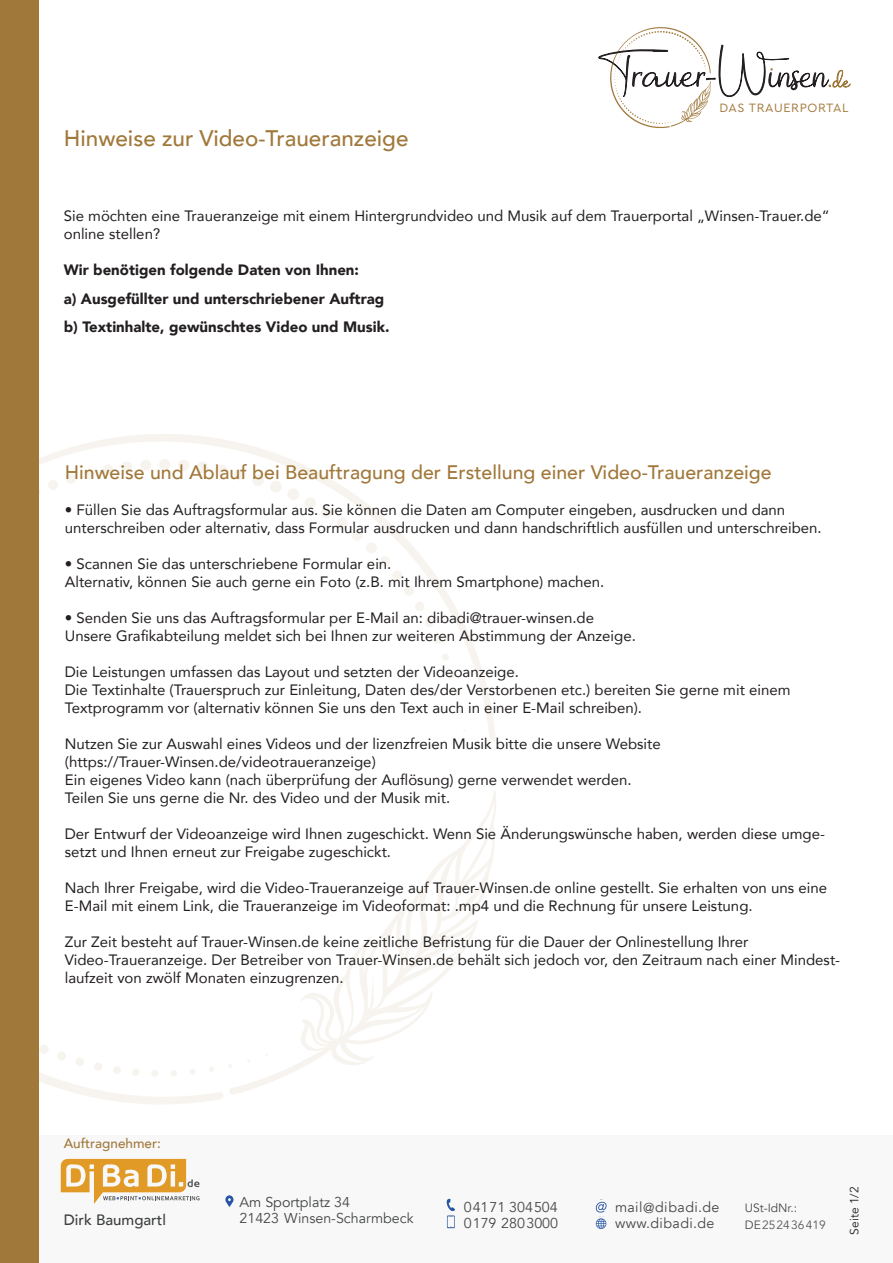
<style>
.page{position:relative;width:893px;height:1263px;background:#fff}
.page>*{position:absolute;margin:0;border:0;box-sizing:border-box;transform-origin:0 0}
.t1{font:500 22.5px "Avenir";color:#a0783a}
.t2{font:500 19.5px "Avenir";color:#a0783a}
.t3{font:15px/18px "Avenir";color:#231f20}
.t4{font:900 15px "Avenir";color:#231f20}
.t5{font:500 15px "Avenir";color:#3d3f40}
.t6{font:14.25px "Avenir";color:#454749}
.t7{font:14.25px "Avenir";letter-spacing:.02em;color:#454749}
.t8{font:500 13.5px "Avenir";color:#a0783a}
.t9{font:12.6px "Cera Basic";letter-spacing:.05em;color:#a3793d}
.t10{font:12px "Avenir";color:#57585a}
.t11{font:12px "Avenir";color:#454749}
.t12{font:12px "Avenir";color:#231f20}
.s1{color:#3d3f40}
.s2{color:#454749}
</style>
<div class="page">
<div style="left:18px;top:1135px;width:875px;height:128px;background:#f8f8f8"></div>
<svg style="left:38px;top:433px;width:457px;height:672px"></svg>
<svg style="left:209px;top:1067px;width:5px;height:5px"></svg>
<svg style="left:190px;top:1069px;width:6px;height:6px"></svg>
<svg style="left:171px;top:1070px;width:6px;height:6px"></svg>
<div style="left:151px;top:1070px;width:7px;height:7px;background:#f7f4ef;border-radius:50%"></div>
<div style="left:132px;top:1068px;width:8px;height:8px;background:#f7f4ef;border-radius:50%"></div>
<div style="left:113px;top:1066px;width:8px;height:8px;background:#f7f4ef;border-radius:50%"></div>
<div style="left:94px;top:1062px;width:8px;height:9px;background:#f7f4ef;border-radius:50%"></div>
<div style="left:75px;top:1057px;width:9px;height:9px;background:#f7f4ef;border-radius:50%"></div>
<div style="left:57px;top:1052px;width:9px;height:9px;background:#f7f4ef;border-radius:50%"></div>
<div style="left:39px;top:1045px;width:10px;height:9px;background:#f7f4ef;border-radius:50%"></div>
<div style="left:31px;top:488px;width:9px;height:9px;background:#a0793e;border-radius:50%"></div>
<div style="left:48px;top:480px;width:10px;height:10px;background:#f7f4ef;border-radius:50%"></div>
<div style="left:66px;top:474px;width:10px;height:10px;background:#f7f4ef;border-radius:50%"></div>
<div style="left:84px;top:468px;width:11px;height:11px;background:#f7f4ef;border-radius:50%"></div>
<div style="left:103px;top:464px;width:10px;height:11px;background:#f7f4ef;border-radius:50%"></div>
<div style="left:121px;top:461px;width:11px;height:11px;background:#f7f4ef;border-radius:50%"></div>
<div style="left:140px;top:460px;width:11px;height:11px;background:#f7f4ef;border-radius:50%"></div>
<div style="left:159px;top:459px;width:11px;height:11px;background:#f7f4ef;border-radius:50%"></div>
<div style="left:178px;top:460px;width:11px;height:11px;background:#f7f4ef;border-radius:50%"></div>
<div style="left:197px;top:461px;width:11px;height:12px;background:#f7f4ef;border-radius:50%"></div>
<div style="left:215px;top:464px;width:12px;height:12px;background:#f7f4ef;border-radius:50%"></div>
<div style="left:234px;top:469px;width:12px;height:12px;background:#f7f4ef;border-radius:50%"></div>
<div style="left:252px;top:474px;width:12px;height:12px;background:#f7f4ef;border-radius:50%"></div>
<div style="left:270px;top:481px;width:12px;height:12px;background:#f7f4ef;border-radius:50%"></div>
<div style="left:287px;top:488px;width:12px;height:12px;background:#f7f4ef;border-radius:50%"></div>
<div style="left:304px;top:497px;width:12px;height:12px;background:#f7f4ef;border-radius:50%"></div>
<div style="left:321px;top:507px;width:11px;height:11px;background:#f7f4ef;border-radius:50%"></div>
<div style="left:337px;top:518px;width:11px;height:11px;background:#f7f4ef;border-radius:50%"></div>
<div style="left:352px;top:530px;width:11px;height:11px;background:#f7f4ef;border-radius:50%"></div>
<div style="left:366px;top:542px;width:11px;height:11px;background:#f7f4ef;border-radius:50%"></div>
<div style="left:380px;top:556px;width:10px;height:10px;background:#f7f4ef;border-radius:50%"></div>
<div style="left:392px;top:570px;width:10px;height:11px;background:#f7f4ef;border-radius:50%"></div>
<div style="left:404px;top:586px;width:10px;height:9px;background:#f7f4ef;border-radius:50%"></div>
<div style="left:415px;top:602px;width:9px;height:9px;background:#f7f4ef;border-radius:50%"></div>
<div style="left:425px;top:618px;width:9px;height:9px;background:#f7f4ef;border-radius:50%"></div>
<div style="left:434px;top:635px;width:8px;height:9px;background:#f7f4ef;border-radius:50%"></div>
<div style="left:442px;top:654px;width:7px;height:7px;background:#f7f4ef;border-radius:50%"></div>
<svg style="left:449px;top:672px;width:6px;height:6px"></svg>
<svg style="left:454px;top:690px;width:6px;height:6px"></svg>
<svg style="left:459px;top:710px;width:5px;height:4px"></svg>
<svg style="left:229px;top:790px;width:267px;height:305px"></svg>
<svg style="left:598px;top:27px;width:253px;height:101px"></svg>
<div style="left:0;top:0;width:38px;height:1263px;background:#a0783a"></div>
<svg style="left:61px;top:1159px;width:139px;height:45px"></svg>
<svg style="left:225px;top:1195px;width:8px;height:12px"></svg>
<svg style="left:446px;top:1198px;width:9px;height:30px"></svg>
<svg style="left:596px;top:1202px;width:11px;height:10px"></svg>
<svg style="left:596px;top:1218px;width:10px;height:11px"></svg>
<p class="t1" style="left:64px;top:119px;width:346px">Hinweise zur Video-Traueranzeige</p>
<p class="t9" style="left:719px;top:100px;width:131px">DAS TRAUERPORTAL</p>
<p class="t3" style="left:64px;top:207px;width:767px">Sie möchten eine Traueranzeige mit einem Hintergrundvideo und Musik auf dem Trauerportal „Winsen-Trauer.de“ online stellen?</p>
<p class="t4" style="left:64px;top:257px;width:297px">Wir benötigen folgende Daten von Ihnen:</p>
<p class="t4" style="left:64px;top:286px;width:322px">a) Ausgefüllter und unterschriebener Auftrag</p>
<p class="t4" style="left:64px;top:314px;width:327px">b) Textinhalte, gewünschtes Video und Musik.</p>
<p class="t2" style="left:65px;top:455px;width:708px">Hinweise und Ablauf bei Beauftragung der Erstellung einer Video-Traueranzeige</p>
<p class="t3" style="left:65px;top:500px;width:722px">• Füllen Sie das Auftragsformular aus. Sie können die Daten am Computer eingeben, ausdrucken und dann</p>
<p class="t3" style="left:65px;top:518px;width:758px">unterschreiben oder alternativ, dass Formular ausdrucken und dann handschriftlich ausfüllen und unterschreiben.</p>
<p class="t3" style="left:65px;top:554px;width:328px">• Scannen Sie das unterschriebene Formular ein.</p>
<p class="t3" style="left:65px;top:572px;width:541px">Alternativ, können Sie auch gerne ein Foto (z.B. mit Ihrem Smartphone) machen.</p>
<p class="t3" style="left:65px;top:608px;width:531px">• Senden Sie uns das Auftragsformular per E-Mail an: dibadi@trauer-winsen.de</p>
<p class="t3" style="left:65px;top:626px;width:573px">Unsere Grafikabteilung meldet sich bei Ihnen zur weiteren Abstimmung der Anzeige.</p>
<p class="t3" style="left:65px;top:662px;width:456px">Die Leistungen umfassen das Layout und setzten der Videoanzeige.</p>
<p class="t3" style="left:65px;top:680px;width:727px">Die Textinhalte (Trauerspruch zur Einleitung, Daten des/der Verstorbenen etc.) bereiten Sie gerne mit einem</p>
<p class="t3" style="left:65px;top:698px;width:579px">Textprogramm vor (alternativ können Sie uns den Text auch in einer E-Mail schreiben).</p>
<p class="t3" style="left:65px;top:734px;width:597px">Nutzen Sie zur Auswahl eines Videos und der lizenzfreien Musik bitte die unsere Website</p>
<p class="t3" style="left:65px;top:752px;width:312px">(https://Trauer-Winsen.de/videotraueranzeige)</p>
<p class="t3" style="left:65px;top:770px;width:568px">Ein eigenes Video kann (nach überprüfung der Auflösung) gerne verwendet werden.</p>
<p class="t3" style="left:65px;top:788px;width:387px">Teilen Sie uns gerne die Nr. des Video und der Musik mit.</p>
<p class="t3" style="left:65px;top:824px;width:762px">Der Entwurf der Videoanzeige wird Ihnen zugeschickt. Wenn Sie Änderungswünsche haben, werden diese umge&shy;setzt und Ihnen erneut zur Freigabe zugeschickt.</p>
<p class="t3" style="left:65px;top:878px;width:764px">Nach Ihrer Freigabe, wird die Video-Traueranzeige auf Trauer-Winsen.de online gestellt. Sie erhalten von uns eine<br>E-Mail mit einem Link, die Traueranzeige im Videoformat: .mp4 und die Rechnung für unsere Leistung.</p>
<p class="t3" style="left:65px;top:932px;width:685px">Zur Zeit besteht auf Trauer-Winsen.de keine zeitliche Befristung für die Dauer der Onlinestellung Ihrer</p>
<p class="t3" style="left:65px;top:950px;width:777px">Video-Traueranzeige. Der Betreiber von Trauer-Winsen.de behält sich jedoch vor, den Zeitraum nach einer Mindest&shy;laufzeit von zwölf Monaten einzugrenzen.</p>
<p class="t8" style="left:64px;top:1132px;width:99px">Auftragnehmer:</p>
<p class="t6" style="left:239px;top:1193px;width:112px">A<span class="s1">m Sport</span>platz 34</p>
<p class="t6" style="left:239px;top:1210px;width:176px">21423 Winsen-Scharmbeck</p>
<p class="t7" style="left:615px;top:1198px;width:106px">mail@dibadi.de</p>
<p class="t7" style="left:615px;top:1215px;width:101px">www.dibadi.de</p>
<p class="t6" style="left:464px;top:1198px;width:96px">04171 304504</p>
<p class="t6" style="left:464px;top:1215px;width:96px">0179 2803000</p>
<p class="t11" style="left:745px;top:1201px;width:54px">USt-IdNr.:</p>
<p class="t5" style="left:64px;top:1206px;width:104px">Dirk Baumgartl</p>
<p class="t10" style="left:745px;top:1217px;width:82px"><span class="s2">DE</span>252436419</p>
<p class="t12" style="left:847px;top:1234px;width:50px;rotate:-90deg">Seite 1/2</p>
</div>
